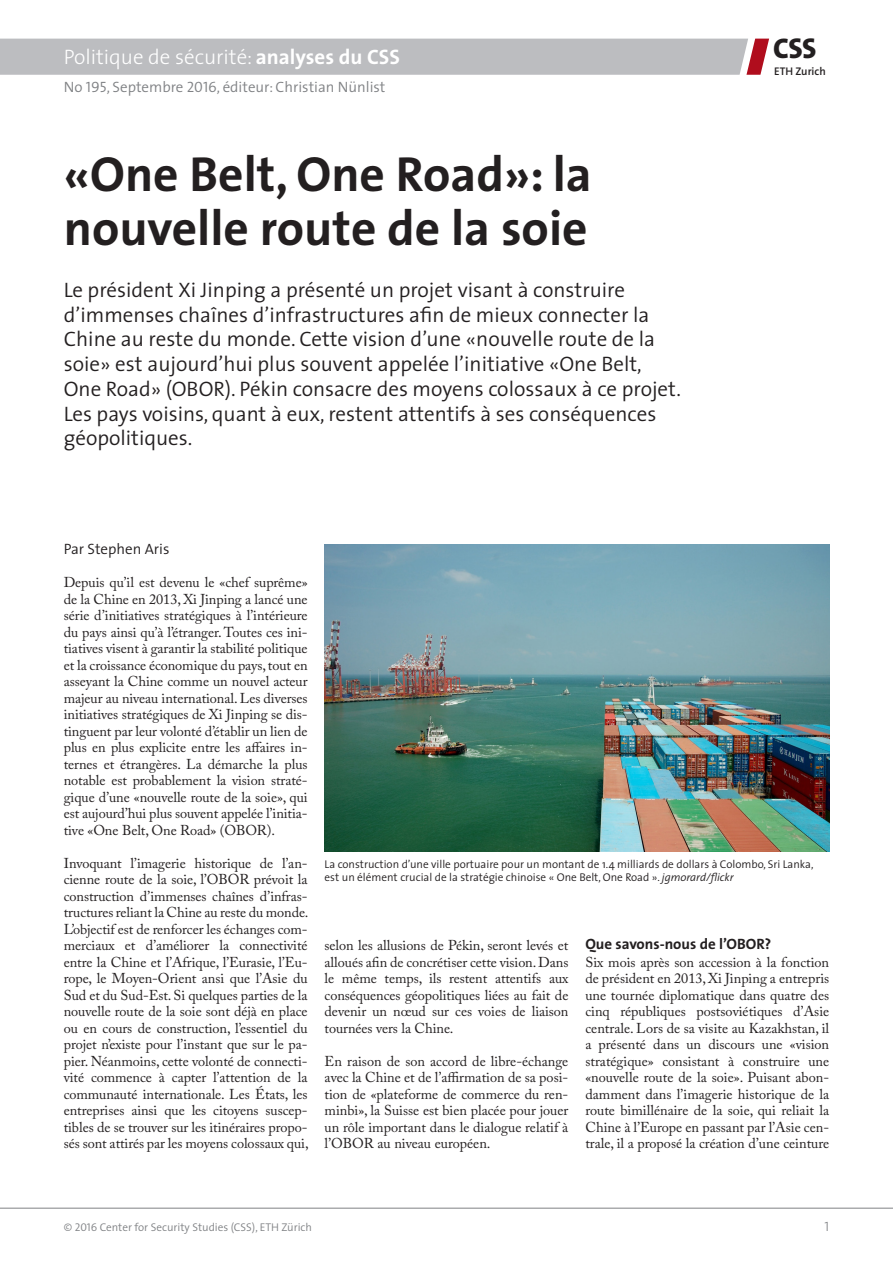
<style>
.page{position:relative;width:893px;height:1263px;background:#fff}
.page>*{position:absolute;margin:0;border:0;box-sizing:border-box;transform-origin:0 0}
.Titel_f{font:700 49.5px/54px "The Sans";color:#231f20}
.t1{font:800 28.65px "The Sans";color:#231f20}
.Lead_f{font:300 21px/24.8px "The Sans";color:#231f20}
.t2{font:300 21px "The Sans";color:#fff}
.t3{font:300 15px "The Sans";color:#808285}
.Lauftext_Titel_f{font:700 15px "The Sans";color:#231f20}
.t4{font:300 15px "The Sans";color:#231f20}
.Text_f{font:14.25px/16.5px "Adobe Caslon Pro";letter-spacing:-.005em;color:#231f20;text-align:justify}
.t5{font:13.5px "The Sans Light Caps";color:#808285}
.Bildlegende_f{font:300 11.25px/13.2px "The Sans";color:#231f20}
.t6{font:300 11.25px "The Sans";color:#808285}
.t7{font:600 11.1px "The Sans";color:#231f20}
.s1{font-weight:700}
.s2{font-family:"The Sans Semi Light Caps";font-weight:400}
.s3{font-style:italic}
</style>
<div class="page">
<hr style="left:0;top:1208px;width:893px;height:1px;background:#808285">
<div style="left:0;top:39px;width:769px;height:36px;background:#bcbdc0"></div>
<img style="left:325px;top:544px;width:504px;height:307px">
<h3 class="t2" style="left:64px;top:40px;width:338px">Politique de sécurité: <span class="s1">analyses du CSS</span></h3>
<p class="t3" style="left:64px;top:74px;width:323px">No <span class="s2">195</span>, Septembre <span class="s2">2016</span>, éditeur: Christian Nünlist</p>
<p class="Titel_f" style="left:64px;top:146px;width:529px">«One Belt, One Road»: la nouvelle route de la soie</p>
<p class="Lead_f" style="left:64px;top:277px;width:619px">Le président Xi Jinping a présenté un projet visant à construire d’immenses chaînes d’infrastructures afin de mieux connecter la Chine au reste du monde. Cette vision d’une «nouvelle route de la soie» est aujourd’hui plus souvent appelée l’initiative «One Belt, One Road» (OBOR). Pékin consacre des moyens colossaux à ce projet.<br>Les pays voisins, quant à eux, restent attentifs à ses conséquences géopolitiques.</p>
<h2 class="t1" style="left:773px;top:24px;width:45px">CSS</h2>
<p class="t7" style="left:774px;top:62px;width:53px">ETH Zurich</p>
<p class="t4" style="left:64px;top:537px;width:107px">Par Stephen Aris</p>
<p class="Text_f" style="left:64px;top:574px;width:245px">Depuis qu’il est devenu le «chef suprême» de la Chine en 2013, Xi Jinping a lancé une série d’initiatives stratégiques à l’intérieure du pays ainsi qu’à l’étranger. Toutes ces ini&shy;tiatives visent à garantir la stabilité politique et la croissance économique du pays, tout en asseyant la Chine comme un nouvel acteur majeur au niveau international. Les diverses initiatives stratégiques de Xi Jinping se dis&shy;tinguent par leur volonté d’établir un lien de plus en plus explicite entre les affaires in&shy;ternes et étrangères. La démarche la plus notable est probablement la vision straté&shy;gique d’une «nouvelle route de la soie», qui est aujourd’hui plus souvent appelée l’initia&shy;tive «One Belt, One Road» (OBOR).</p>
<p class="Text_f" style="left:64px;top:854px;width:246px">Invoquant l’imagerie historique de l’an&shy;cienne route de la soie, l’OBOR prévoit la construction d’immenses chaînes d’infras&shy;tructures reliant la Chine au reste du monde.<br>L’objectif est de renforcer les échanges com&shy;merciaux et d’améliorer la connectivité entre la Chine et l’Afrique, l’Eurasie, l’Eu&shy;rope, le Moyen-Orient ansi que l’Asie du Sud et du Sud-Est. Si quelques parties de la nouvelle route de la soie sont déjà en place ou en cours de construction, l’essentiel du projet n’existe pour l’instant que sur le pa&shy;pier. Néanmoins, cette volonté de connecti&shy;vité commence à capter l’attention de la communauté internationale. Les États, les entreprises ainsi que les citoyens suscep&shy;tibles de se trouver sur les itinéraires propo&shy;sés sont attirés par les moyens colossaux qui,</p>
<p class="Bildlegende_f" style="left:325px;top:857px;width:490px">La construction d’une ville portuaire pour un montant de 1.4 milliards de dollars à Colombo, Sri Lanka, est un élément crucial de la stratégie chinoise « One Belt, One Road ». <span class="s3">jgmorard/flickr</span></p>
<p class="Text_f" style="left:325px;top:937px;width:245px">selon les allusions de Pékin, seront levés et alloués afin de concrétiser cette vision. Dans le même temps, ils restent attentifs aux conséquences géopolitiques liées au fait de devenir un nœud sur ces voies de liaison tournées vers la Chine.</p>
<p class="Text_f" style="left:325px;top:1052px;width:245px">En raison de son accord de libre-échange avec la Chine et de l’affirmation de sa posi&shy;tion de «plateforme de commerce du ren&shy;minbi», la Suisse est bien placée pour jouer un rôle important dans le dialogue relatif à l’OBOR au niveau européen.</p>
<p class="Lauftext_Titel_f" style="left:585px;top:931px;width:187px">Que savons-nous de l’OBOR?</p>
<p class="Text_f" style="left:585px;top:953px;width:245px">Six mois après son accession à la fonction de président en 2013, Xi Jinping a entrepris une tournée diplomatique dans quatre des cinq républiques postsoviétiques d’Asie centrale. Lors de sa visite au Kazakhstan, il a présenté dans un discours une «vision stratégique» consistant à construire une «nouvelle route de la soie». Puisant abon&shy;damment dans l’imagerie historique de la route bimillénaire de la soie, qui reliait la Chine à l’Europe en passant par l’Asie cen&shy;trale, il a proposé la création d’une ceinture</p>
<p class="t6" style="left:64px;top:1217px;width:250px">© <span class="s2">2016</span> Center for Security Studies (CSS), ETH Zürich</p>
<p class="t5" style="left:824px;top:1215px;width:6px">1</p>
</div>
